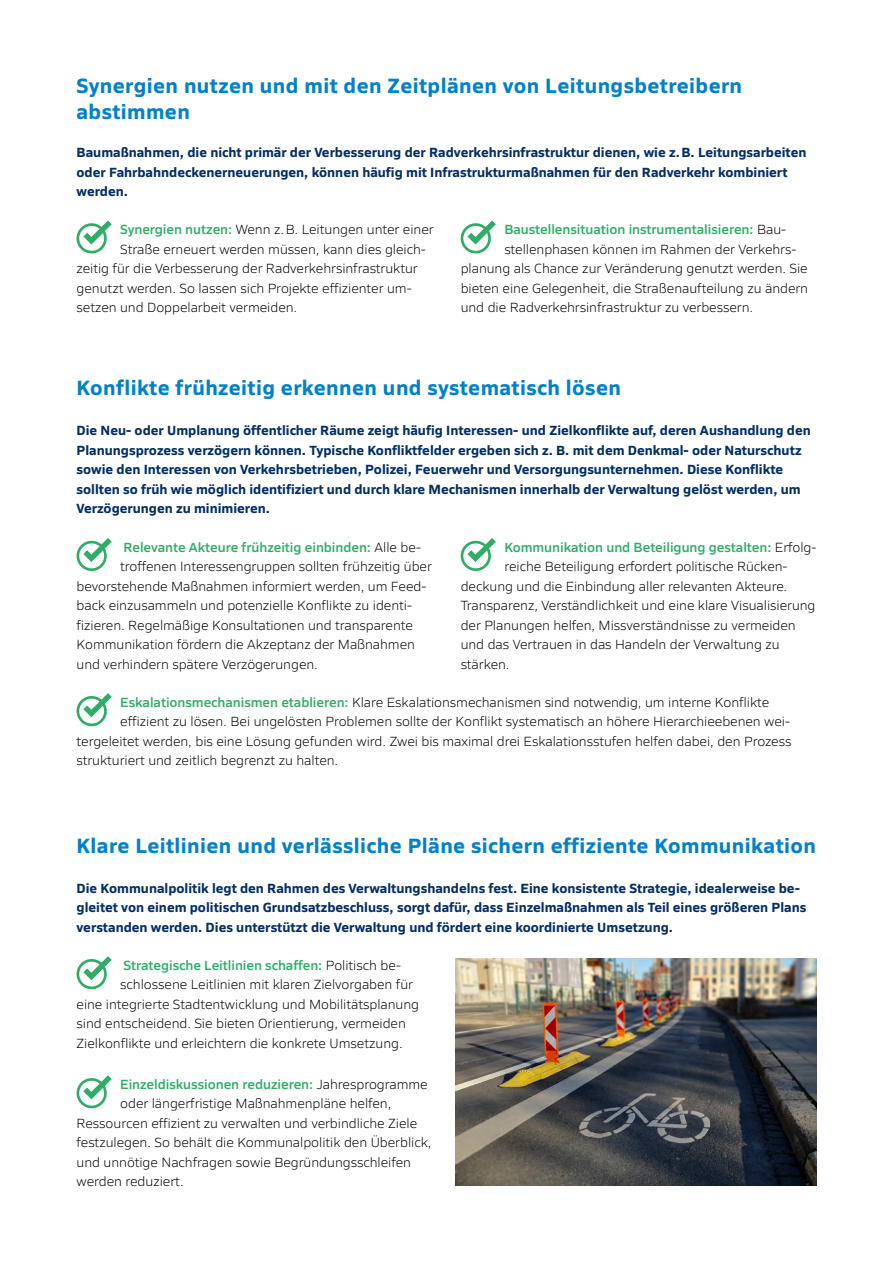
<style>
.page{position:relative;width:893px;height:1263px;background:#fff}
.page>*{position:absolute;margin:0;border:0;box-sizing:border-box;transform-origin:0 0}
.t1{font:700 21px/25.5px "Siro";letter-spacing:.02em;color:#0081c9}
.t2{font:300 13.5px "Siro";letter-spacing:-.005em;color:#000}
.t3{font:700 13.5px/19.5px "Siro";color:#042f66}
.t4{font:600 13.5px "Siro";letter-spacing:-.005em;color:#2fac66}
.s1{font-weight:600;color:#2fac66}
.s2{font-weight:300;color:#000}
</style>
<div class="page">
<svg style="left:77px;top:538px;width:35px;height:33px"></svg>
<svg style="left:461px;top:538px;width:35px;height:33px"></svg>
<svg style="left:77px;top:693px;width:35px;height:33px"></svg>
<svg style="left:77px;top:220px;width:35px;height:33px"></svg>
<svg style="left:461px;top:220px;width:35px;height:33px"></svg>
<svg style="left:77px;top:956px;width:35px;height:33px"></svg>
<svg style="left:77px;top:1075px;width:35px;height:33px"></svg>
<img style="left:455px;top:958px;width:361px;height:228px">
<h1 class="t1" style="left:77px;top:71px;width:667px">Synergien nutzen und mit den Zeitplänen von Leitungsbetreibern abstimmen</h1>
<p class="t3" style="left:77px;top:142px;width:731px">Baumaßnahmen, die nicht primär der Verbesserung der Radverkehrsinfrastruktur dienen, wie z.B. Leitungsarbeiten oder Fahrbahndeckenerneuerungen, können häufig mit Infrastrukturmaßnahmen für den Radverkehr kombiniert werden.</p>
<p class="t2" style="left:120px;top:220px;width:315px"><span class="s1">Synergien nutzen:</span> Wenn z.B. Leitungen unter einer</p>
<p class="t2" style="left:120px;top:239px;width:307px">Straße erneuert werden müssen, kann dies gleich-</p>
<p class="t2" style="left:77px;top:259px;width:343px">zeitig für die Verbesserung der Radverkehrsinfrastruktur</p>
<p class="t2" style="left:77px;top:278px;width:337px">genutzt werden. So lassen sich Projekte effizienter um-</p>
<p class="t2" style="left:77px;top:298px;width:222px">setzen und Doppelarbeit vermeiden.</p>
<p class="t4" style="left:504px;top:219px;width:283px">Baustellensituation instrumentalisieren: <span class="s2">Bau-</span></p>
<p class="t2" style="left:504px;top:239px;width:294px">stellenphasen können im Rahmen der Verkehrs-</p>
<p class="t2" style="left:461px;top:259px;width:349px">planung als Chance zur Veränderung genutzt werden. Sie</p>
<p class="t2" style="left:461px;top:278px;width:349px">bieten eine Gelegenheit, die Straßenaufteilung zu ändern</p>
<p class="t2" style="left:461px;top:298px;width:294px">und die Radverkehrsinfrastruktur zu verbessern.</p>
<h1 class="t1" style="left:77px;top:373px;width:546px">Konflikte frühzeitig erkennen und systematisch lösen</h1>
<p class="t3" style="left:77px;top:420px;width:736px">Die Neu- oder Umplanung öffentlicher Räume zeigt häufig Interessen- und Zielkonflikte auf, deren Aushandlung den Planungsprozess verzögern können. Typische Konfliktfelder ergeben sich z. B. mit dem Denkmal- oder Naturschutz sowie den Interessen von Verkehrsbetrieben, Polizei, Feuerwehr und Versorgungsunternehmen. Diese Konflikte sollten so früh wie möglich identifiziert und durch klare Mechanismen innerhalb der Verwaltung gelöst werden, um Verzögerungen zu minimieren.</p>
<p class="t4" style="left:124px;top:537px;width:299px">Relevante Akteure frühzeitig einbinden: <span class="s2">Alle be-</span></p>
<p class="t2" style="left:120px;top:557px;width:313px">troffenen Interessengruppen sollten frühzeitig über</p>
<p class="t2" style="left:77px;top:576px;width:351px">bevorstehende Maßnahmen informiert werden, um Feed-</p>
<p class="t2" style="left:77px;top:596px;width:337px">back einzusammeln und potenzielle Konflikte zu identi-</p>
<p class="t2" style="left:77px;top:615px;width:338px">fizieren. Regelmäßige Konsultationen und transparente</p>
<p class="t2" style="left:77px;top:635px;width:340px">Kommunikation fördern die Akzeptanz der Maßnahmen</p>
<p class="t2" style="left:77px;top:654px;width:243px">und verhindern spätere Verzögerungen.</p>
<p class="t4" style="left:504px;top:537px;width:313px">Kommunikation und Beteiligung gestalten: <span class="s2">Erfolg-</span></p>
<p class="t2" style="left:504px;top:557px;width:284px">reiche Beteiligung erfordert politische Rücken-</p>
<p class="t2" style="left:461px;top:576px;width:328px">deckung und die Einbindung aller relevanten Akteure.</p>
<p class="t2" style="left:461px;top:596px;width:356px">Transparenz, Verständlichkeit und eine klare Visualisierung</p>
<p class="t2" style="left:461px;top:615px;width:337px">der Planungen helfen, Missverständnisse zu vermeiden</p>
<p class="t2" style="left:461px;top:635px;width:321px">und das Vertrauen in das Handeln der Verwaltung zu</p>
<p class="t2" style="left:461px;top:654px;width:50px">stärken.</p>
<p class="t2" style="left:120px;top:692px;width:650px"><span class="s1">Eskalationsmechanismen etablieren:</span> Klare Eskalationsmechanismen sind notwendig, um interne Konflikte</p>
<p class="t2" style="left:120px;top:712px;width:671px">effizient zu lösen. Bei ungelösten Problemen sollte der Konflikt systematisch an höhere Hierarchieebenen wei-</p>
<p class="t2" style="left:77px;top:731px;width:716px">tergeleitet werden, bis eine Lösung gefunden wird. Zwei bis maximal drei Eskalationsstufen helfen dabei, den Prozess</p>
<p class="t2" style="left:77px;top:751px;width:263px">strukturiert und zeitlich begrenzt zu halten.</p>
<h1 class="t1" style="left:77px;top:831px;width:741px">Klare Leitlinien und verlässliche Pläne sichern effiziente Kommunikation</h1>
<p class="t3" style="left:77px;top:877px;width:731px">Die Kommunalpolitik legt den Rahmen des Verwaltungshandelns fest. Eine konsistente Strategie, idealerweise be&shy;gleitet von einem politischen Grundsatzbeschluss, sorgt dafür, dass Einzelmaßnahmen als Teil eines größeren Plans verstanden werden. Dies unterstützt die Verwaltung und fördert eine koordinierte Umsetzung.</p>
<p class="t4" style="left:124px;top:955px;width:279px">Strategische Leitlinien schaffen: <span class="s2">Politisch be-</span></p>
<p class="t2" style="left:120px;top:975px;width:294px">schlossene Leitlinien mit klaren Zielvorgaben für</p>
<p class="t2" style="left:77px;top:994px;width:344px">eine integrierte Stadtentwicklung und Mobilitätsplanung</p>
<p class="t2" style="left:77px;top:1014px;width:331px">sind entscheidend. Sie bieten Orientierung, vermeiden</p>
<p class="t2" style="left:77px;top:1033px;width:328px">Zielkonflikte und erleichtern die konkrete Umsetzung.</p>
<p class="t4" style="left:120px;top:1074px;width:309px">Einzeldiskussionen reduzieren: <span class="s2">Jahresprogramme</span></p>
<p class="t2" style="left:120px;top:1094px;width:273px">oder längerfristige Maßnahmenpläne helfen,</p>
<p class="t2" style="left:77px;top:1113px;width:342px">Ressourcen effizient zu verwalten und verbindliche Ziele</p>
<p class="t2" style="left:77px;top:1133px;width:357px">festzulegen. So behält die Kommunalpolitik den Überblick,</p>
<p class="t2" style="left:77px;top:1152px;width:336px">und unnötige Nachfragen sowie Begründungsschleifen</p>
<p class="t2" style="left:77px;top:1172px;width:109px">werden reduziert.</p>
</div>
